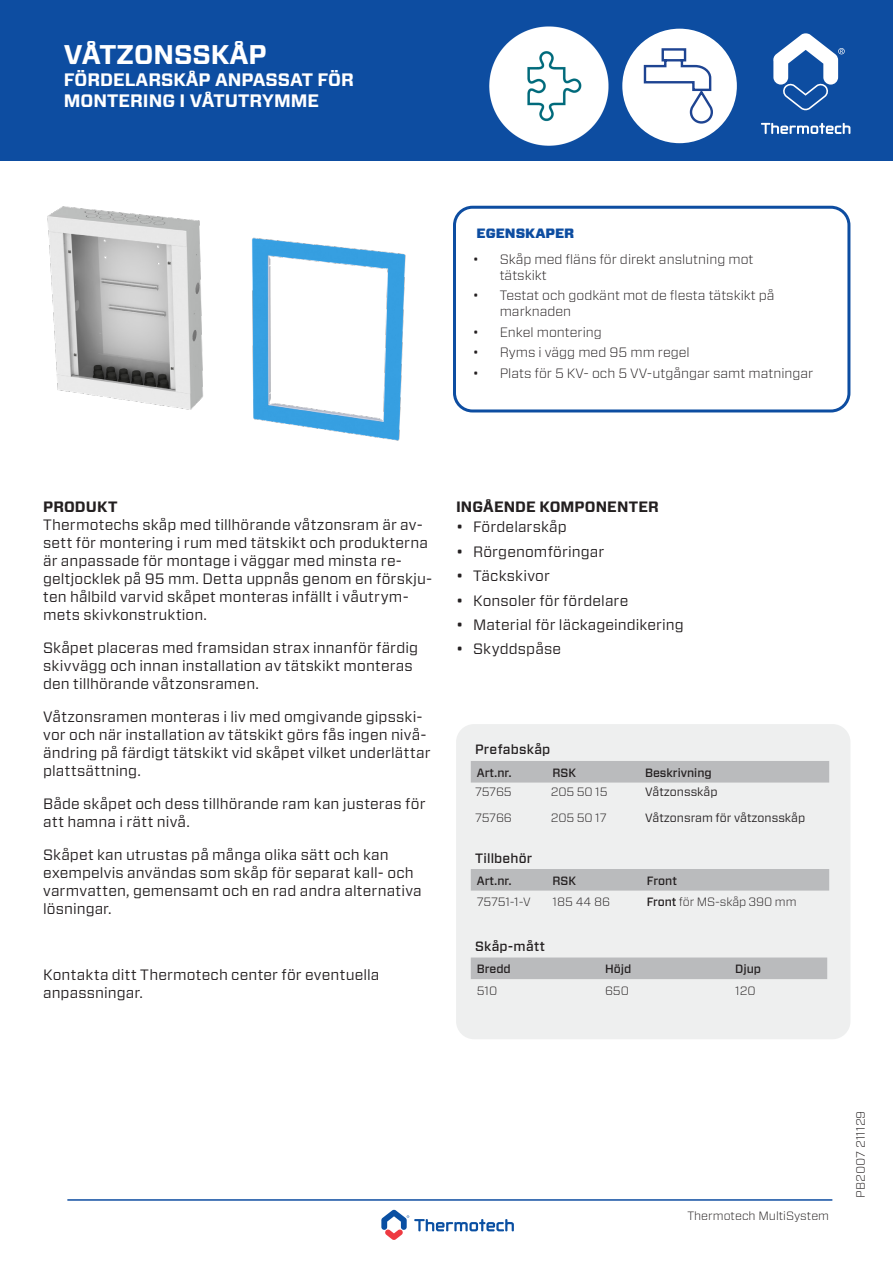
<style>
.page{position:relative;width:893px;height:1263px;background:#fff}
.page>*{position:absolute;margin:0;border:0;box-sizing:border-box;transform-origin:0 0}
.t1{font:700 27px "Forza";letter-spacing:-.005em;color:#fff}
.t2{font:700 18px/21.6px "Forza";color:#fff}
.Mellanrubrik{font:15px/18px "Forza";letter-spacing:.005em;color:#231f20}
.Mellanrubrik-2{font:700 15px "Forza";letter-spacing:.005em;color:#231f20}
.t3{font:300 13.5px/16.2px "Forza";color:#231f20}
.Mellanrubrik-3{font:500 13.5px "Forza";letter-spacing:.015em;color:#231f20}
.t4{font:900 13.5px "Forza";color:#0d4da1}
.t5{font:300 12px "Forza";letter-spacing:-.01em;color:#231f20}
.Minirubrik{font:500 12px "Forza";color:#231f20}
.Faktabröd{font:12px "Forza";color:#231f20}
.s1{font-weight:700}
.s2{font-weight:500}
</style>
<div class="page">
<div style="left:456px;top:724px;width:394px;height:315px;background:#eeefef;border-radius:18px"></div>
<hr style="left:67px;top:1199px;width:765px;height:2px;background:#0d4da1">
<svg style="left:381px;top:1210px;width:133px;height:30px"></svg>
<div style="left:453px;top:206px;width:397px;height:206px;border:3px solid #0d4da1;border-radius:18px"></div>
<div style="left:471px;top:869px;width:358px;height:21px;background:#babbbd"></div>
<div style="left:0;top:0;width:893px;height:161px;background:#0d4da1"></div>
<img style="left:489px;top:26px;width:120px;height:120px">
<div style="left:622px;top:29px;width:115px;height:114px;background:#fff;border-radius:50%"></div>
<svg style="left:643px;top:48px;width:70px;height:76px"></svg>
<svg style="left:761px;top:123px;width:89px;height:11px"></svg>
<svg style="left:773px;top:33px;width:72px;height:77px"></svg>
<div style="left:471px;top:761px;width:358px;height:21px;background:#babbbd"></div>
<div style="left:471px;top:957px;width:356px;height:22px;background:#babbbd"></div>
<img style="left:47px;top:206px;width:359px;height:235px">
<p class="t1" style="left:64px;top:37px;width:204px">VÅTZONSSKÅP</p>
<p class="t2" style="left:64px;top:69px;width:292px">FÖRDELARSKÅP ANPASSAT FÖR<br>MONTERING I VÅTUTRYMME</p>
<p class="t4" style="left:477px;top:224px;width:99px">EGENSKAPER</p>
<p class="t3" style="left:500px;top:250px;width:255px;text-indent:-27px">• Skåp med fläns för direkt anslutning mot tätskikt</p>
<p class="t3" style="left:500px;top:287px;width:276px;text-indent:-27px">• Testat och godkänt mot de flesta tätskikt på marknaden</p>
<p class="t3" style="left:473px;top:324px;width:131px">• Enkel montering</p>
<p class="t3" style="left:473px;top:344px;width:219px">• Ryms i vägg med 95 mm regel</p>
<p class="t3" style="left:473px;top:365px;width:342px">• Plats för 5 KV- och 5 VV-utgångar samt matningar</p>
<p class="Mellanrubrik" style="left:43px;top:498px;width:390px"><span class="s1">PRODUKT<br></span>Thermotechs skåp med tillhörande våtzonsram är av&shy;sett för montering i rum med tätskikt och produkterna är anpassade för montage i väggar med minsta re&shy;geltjocklek på 95 mm. Detta uppnås genom en förskju&shy;ten hålbild varvid skåpet monteras infällt i våutrym&shy;mets skivkonstruktion.</p>
<p class="Mellanrubrik" style="left:43px;top:639px;width:376px">Skåpet placeras med framsidan strax innanför färdig skivvägg och innan installation av tätskikt monteras den tillhörande våtzonsramen.</p>
<p class="Mellanrubrik" style="left:43px;top:708px;width:389px">Våtzonsramen monteras i liv med omgivande gipsski&shy;vor och när installation av tätskikt görs fås ingen nivå&shy;ändring på färdigt tätskikt vid skåpet vilket underlättar plattsättning.</p>
<p class="Mellanrubrik" style="left:43px;top:794px;width:384px">Både skåpet och dess tillhörande ram kan justeras för att hamna i rätt nivå.</p>
<p class="Mellanrubrik" style="left:43px;top:845px;width:380px">Skåpet kan utrustas på många olika sätt och kan exempelvis användas som skåp för separat kall- och varmvatten, gemensamt och en rad andra alternativa lösningar.</p>
<p class="Mellanrubrik" style="left:43px;top:965px;width:338px">Kontakta ditt Thermotech center för eventuella anpassningar.</p>
<p class="Mellanrubrik-2" style="left:456px;top:497px;width:204px">INGÅENDE KOMPONENTER</p>
<p class="Mellanrubrik" style="left:456px;top:518px;width:112px">• Fördelarskåp</p>
<p class="Mellanrubrik" style="left:456px;top:542px;width:150px">• Rörgenomföringar</p>
<p class="Mellanrubrik" style="left:456px;top:567px;width:95px">• Täckskivor</p>
<p class="Mellanrubrik" style="left:456px;top:591px;width:174px">• Konsoler för fördelare</p>
<p class="Mellanrubrik" style="left:456px;top:615px;width:229px">• Material för läckageindikering</p>
<p class="Mellanrubrik" style="left:456px;top:640px;width:107px">• Skyddspåse</p>
<p class="Mellanrubrik-3" style="left:475px;top:741px;width:77px">Prefabskåp</p>
<p class="Minirubrik" style="left:477px;top:764px;width:37px">Art.nr.</p>
<p class="Minirubrik" style="left:552px;top:764px;width:25px">RSK</p>
<p class="Minirubrik" style="left:645px;top:764px;width:68px">Beskrivning</p>
<p class="t5" style="left:475px;top:784px;width:38px">75765</p>
<p class="t5" style="left:551px;top:784px;width:58px">205 50 15</p>
<p class="Faktabröd" style="left:645px;top:784px;width:74px">Våtzonsskåp</p>
<p class="t5" style="left:475px;top:809px;width:38px">75766</p>
<p class="t5" style="left:551px;top:809px;width:58px">205 50 17</p>
<p class="Faktabröd" style="left:645px;top:810px;width:162px">Våtzonsram för våtzonsskåp</p>
<p class="Mellanrubrik-3" style="left:475px;top:849px;width:59px">Tillbehör</p>
<p class="Minirubrik" style="left:477px;top:872px;width:37px">Art.nr.</p>
<p class="Minirubrik" style="left:552px;top:872px;width:25px">RSK</p>
<p class="Minirubrik" style="left:647px;top:872px;width:32px">Front</p>
<p class="t5" style="left:477px;top:894px;width:56px">75751-1-V</p>
<p class="t5" style="left:552px;top:894px;width:59px">185 44 86</p>
<p class="t5" style="left:647px;top:894px;width:151px"><span class="s2">Front</span> för MS-skåp 390 mm</p>
<p class="Mellanrubrik-3" style="left:475px;top:937px;width:72px">Skåp-mått</p>
<p class="Minirubrik" style="left:477px;top:961px;width:36px">Bredd</p>
<p class="Minirubrik" style="left:605px;top:961px;width:28px">Höjd</p>
<p class="Minirubrik" style="left:735px;top:961px;width:27px">Djup</p>
<p class="t5" style="left:477px;top:982px;width:22px">510</p>
<p class="t5" style="left:605px;top:982px;width:25px">650</p>
<p class="t5" style="left:735px;top:982px;width:22px">120</p>
<p class="t5" style="left:687px;top:1207px;width:143px">Thermotech MultiSystem</p>
<p class="t5" style="left:852px;top:1197px;width:89px;rotate:-90deg">PB2007 211129</p>
</div>
